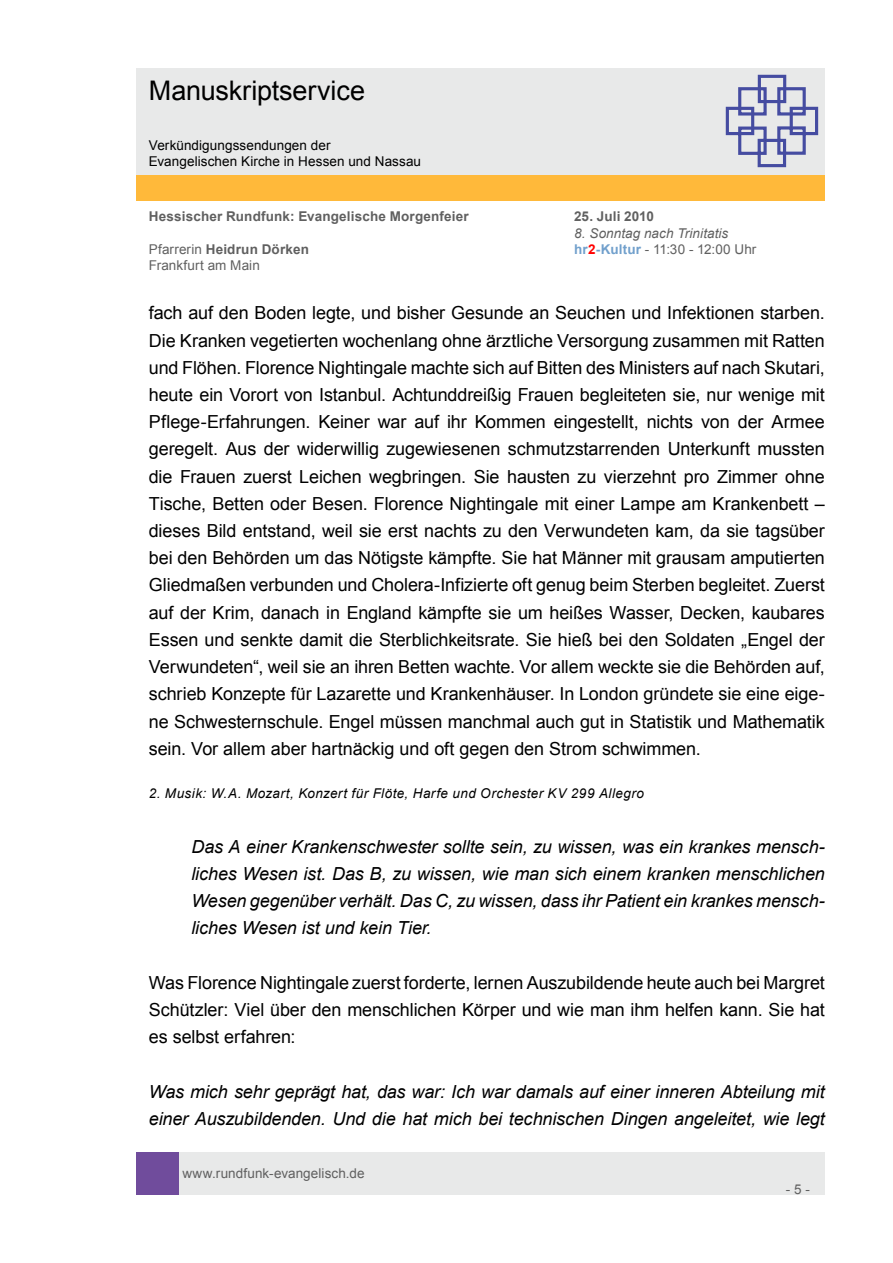
<style>
.page{position:relative;width:893px;height:1263px;background:#fff}
.page>*{position:absolute;margin:0;border:0;box-sizing:border-box;transform-origin:0 0}
.t1{font:27px "Arial";letter-spacing:-.005em;color:#000}
.t2{font:18px/27.2px "Arial";letter-spacing:-.005em;color:#000;text-align:justify}
.t3{font:italic 18px/27.2px "Arial";letter-spacing:-.005em;color:#000;text-align:justify}
.t4{font:700 13.5px "Arial";letter-spacing:.01em;color:#606060}
.t5{font:13.5px "Arial";letter-spacing:.005em;color:#606060}
.t6{font:italic 13.5px "Arial";letter-spacing:.035em;color:#000}
.t7{font:13.5px/16.2px "Arial";letter-spacing:.005em;color:#000}
.t8{font:italic 13.5px "Arial";letter-spacing:.005em;color:#606060}
.s1{font-weight:400}
.s2{font-weight:700;color:#71a0cc}
.s3{font-weight:700;color:#f00}
</style>
<div class="page">
<div style="left:179px;top:1152px;width:646px;height:43px;background:#e8e9e9"></div>
<div style="left:136px;top:1152px;width:43px;height:43px;background:#704c9c"></div>
<div style="left:136px;top:175px;width:689px;height:26px;background:#ffb93a"></div>
<div style="left:136px;top:68px;width:689px;height:106px;background:#e8e9e9"></div>
<svg style="left:725px;top:74px;width:94px;height:94px"></svg>
<h1 class="t1" style="left:149px;top:73px;width:218px">Manuskriptservice</h1>
<p class="t7" style="left:149px;top:137px;width:274px">Verkündigungssendungen der<br>Evangelischen Kirche in Hessen und Nassau</p>
<p class="t4" style="left:149px;top:208px;width:322px">Hessischer Rundfunk: Evangelische Morgenfeier</p>
<p class="t4" style="left:574px;top:208px;width:81px">25. Juli 2010</p>
<p class="t8" style="left:574px;top:224px;width:156px">8. Sonntag nach Trinitatis</p>
<p class="t4" style="left:149px;top:240px;width:162px"><span class="s1">Pfarrerin</span> Heidrun Dörken</p>
<p class="t5" style="left:574px;top:240px;width:184px"><span class="s2">hr</span><span class="s3">2</span><span class="s2">-Kultur</span> - 11:30 - 12:00 Uhr</p>
<p class="t5" style="left:149px;top:256px;width:113px">Frankfurt am Main</p>
<p class="t2" style="left:149px;top:300px;width:678px">fach auf den Boden legte, und bisher Gesunde an Seuchen und Infektionen starben.<br>Die Kranken vegetierten wochenlang ohne ärztliche Versorgung zusammen mit Ratten und Flöhen. Florence Nightingale machte sich auf Bitten des Ministers auf nach Skutari, heute ein Vorort von Istanbul. Achtunddreißig Frauen begleiteten sie, nur wenige mit Pflege-Erfahrungen. Keiner war auf ihr Kommen eingestellt, nichts von der Armee geregelt. Aus der widerwillig zugewiesenen schmutzstarrenden Unterkunft mussten die Frauen zuerst Leichen wegbringen. Sie hausten zu vierzehnt pro Zimmer ohne Tische, Betten oder Besen. Florence Nightingale mit einer Lampe am Krankenbett – dieses Bild entstand, weil sie erst nachts zu den Verwundeten kam, da sie tagsüber bei den Behörden um das Nötigste kämpfte. Sie hat Männer mit grausam amputierten Gliedmaßen verbunden und Cholera-Infizierte oft genug beim Sterben begleitet. Zuerst auf der Krim, danach in England kämpfte sie um heißes Wasser, Decken, kaubares Essen und senkte damit die Sterblichkeitsrate. Sie hieß bei den Soldaten „Engel der Verwundeten“, weil sie an ihren Betten wachte. Vor allem weckte sie die Behörden auf, schrieb Konzepte für Lazarette und Krankenhäuser. In London gründete sie eine eige&shy;ne Schwesternschule. Engel müssen manchmal auch gut in Statistik und Mathematik sein. Vor allem aber hartnäckig und oft gegen den Strom schwimmen.</p>
<p class="t6" style="left:149px;top:785px;width:497px">2. Musik: W.A. Mozart, Konzert für Flöte, Harfe und Orchester KV 299 Allegro</p>
<p class="t3" style="left:191px;top:833px;width:635px">Das A einer Krankenschwester sollte sein, zu wissen, was ein krankes mensch&shy;liches Wesen ist. Das B, zu wissen, wie man sich einem kranken menschlichen Wesen gegenüber verhält. Das C, zu wissen, dass ihr Patient ein krankes mensch&shy;liches Wesen ist und kein Tier.</p>
<p class="t2" style="left:149px;top:969px;width:677px">Was Florence Nightingale zuerst forderte, lernen Auszubildende heute auch bei Margret Schützler: Viel über den menschlichen Körper und wie man ihm helfen kann. Sie hat es selbst erfahren:</p>
<p class="t3" style="left:149px;top:1078px;width:678px">Was mich sehr geprägt hat, das war: Ich war damals auf einer inneren Abteilung mit einer Auszubildenden. Und die hat mich bei technischen Dingen angeleitet, wie legt</p>
<p class="t5" style="left:182px;top:1164px;width:184px">www.rundfunk-evangelisch.de</p>
<p class="t5" style="left:786px;top:1180px;width:26px">- 5 -</p>
</div>
